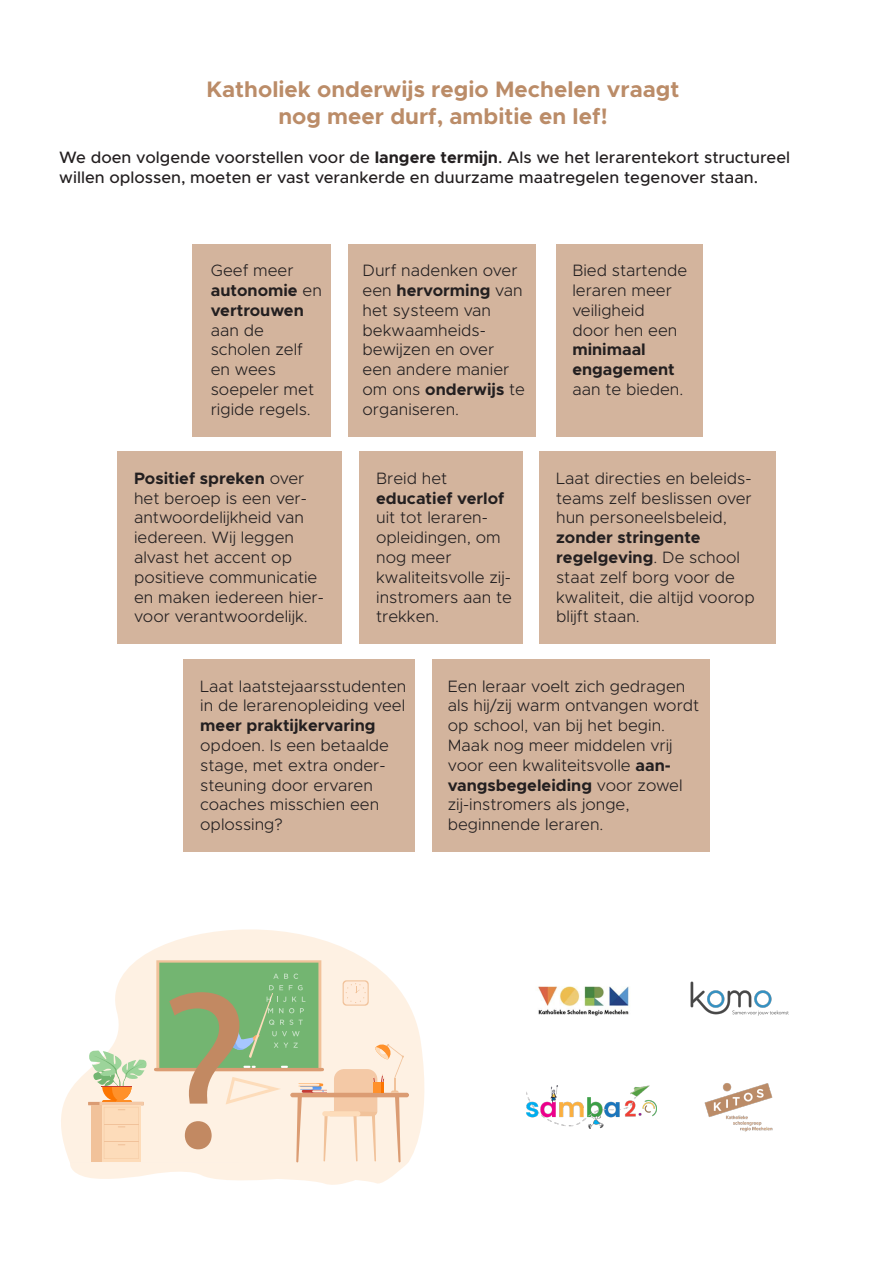
<style>
.page{position:relative;width:893px;height:1263px;background:#fff}
.page>*{position:absolute;margin:0;border:0;box-sizing:border-box;transform-origin:0 0}
.t1{font:225.45px "Myriad Hebrew";color:#c28962}
.Alineastijl_1{font:700 22.5px/27px "Metropolis";color:#bb8c68;text-align:center}
.t2{font:300 16.5px/19.8px "Metropolis";color:#231f20}
.t3{font:500 16.5px/19.8px "Metropolis";color:#231f20}
.t4{font:700 16.5px/19.8px "Metropolis";color:#231f20}
.s1{font-weight:700}
.s2{font-weight:300}
</style>
<div class="page">
<svg style="left:61px;top:929px;width:363px;height:233px"></svg>
<hr style="left:290px;top:1093px;width:119px;height:4px;background:#db9c73;border-radius:2px">
<svg style="left:70px;top:960px;width:338px;height:225px;background:#dddfc3"></svg>
<div style="left:348px;top:244px;width:188px;height:193px;background:#d3b49d"></div>
<div style="left:432px;top:659px;width:278px;height:193px;background:#d3b49d"></div>
<div style="left:360px;top:452px;width:163px;height:192px;background:#d3b49d"></div>
<div style="left:556px;top:244px;width:147px;height:193px;background:#d3b49d"></div>
<div style="left:117px;top:452px;width:225px;height:192px;background:#d3b49d"></div>
<div style="left:183px;top:659px;width:232px;height:193px;background:#d3b49d"></div>
<div style="left:193px;top:244px;width:138px;height:193px;background:#d3b49d"></div>
<div style="left:539px;top:452px;width:236px;height:192px;background:#d3b49d"></div>
<img style="left:704px;top:1083px;width:69px;height:49px">
<img style="left:537px;top:986px;width:92px;height:30px">
<img style="left:690px;top:981px;width:99px;height:35px">
<img style="left:526px;top:1085px;width:131px;height:44px">
<p class="Alineastijl_1" style="left:206px;top:75px;width:474px">Katholiek onderwijs regio Mechelen vraagt nog meer durf, ambitie en lef!</p>
<p class="t3" style="left:59px;top:148px;width:732px">We doen volgende voorstellen voor de <span class="s1">langere termijn</span>. Als we het lerarentekort structureel willen oplossen, moeten er vast verankerde en duurzame maatregelen tegenover staan.</p>
<p class="t4" style="left:211px;top:261px;width:113px"><span class="s2">Geef meer </span>autonomie <span class="s2">en </span>vertrouwen <span class="s2">aan de</span></p>
<p class="t2" style="left:211px;top:340px;width:105px">scholen zelf en wees soepeler met rigide regels.</p>
<p class="t2" style="left:134px;top:468px;width:191px"><span class="s1">Positief spreken</span> over het beroep is een ver&shy;antwoordelijkheid van iedereen. Wij leggen alvast het accent op positieve communicatie en maken iedereen hier&shy;voor verantwoordelijk.</p>
<p class="t2" style="left:363px;top:261px;width:164px">Durf nadenken over een <span class="s1">hervorming</span> van het systeem van bekwaamheids&shy;bewijzen en over een andere manier om ons <span class="s1">onderwijs</span> te organiseren.</p>
<p class="t2" style="left:376px;top:468px;width:137px">Breid het <span class="s1">educatief verlof </span>uit tot leraren&shy;opleidingen, om nog meer kwaliteitsvolle zij&shy;instromers aan te trekken.</p>
<p class="t2" style="left:572px;top:261px;width:116px">Bied startende leraren meer veiligheid<br>door hen een <span class="s1">minimaal engagement </span>aan te bieden.</p>
<p class="t2" style="left:556px;top:468px;width:200px">Laat directies en beleids&shy;teams zelf beslissen over hun personeelsbeleid, <span class="s1">zonder stringente regelgeving</span>. De school staat zelf borg voor de kwaliteit, die altijd voorop blijft staan.</p>
<p class="t2" style="left:200px;top:676px;width:208px">Laat laatstejaarsstudenten in de lerarenopleiding veel <span class="s1">meer praktijkervaring </span>opdoen. Is een betaalde stage, met extra onder&shy;steuning door ervaren coaches misschien een oplossing?</p>
<p class="t2" style="left:448px;top:676px;width:253px">Een leraar voelt zich gedragen als hij/zij warm ontvangen wordt op school, van bij het begin.<br>Maak nog meer middelen vrij voor een kwaliteitsvolle <span class="s1">aan&shy;vangsbegeleiding</span> voor zowel zij-instromers als jonge, beginnende leraren.</p>
<p class="t1" style="left:154px;top:948px;width:97px">?</p>
</div>
